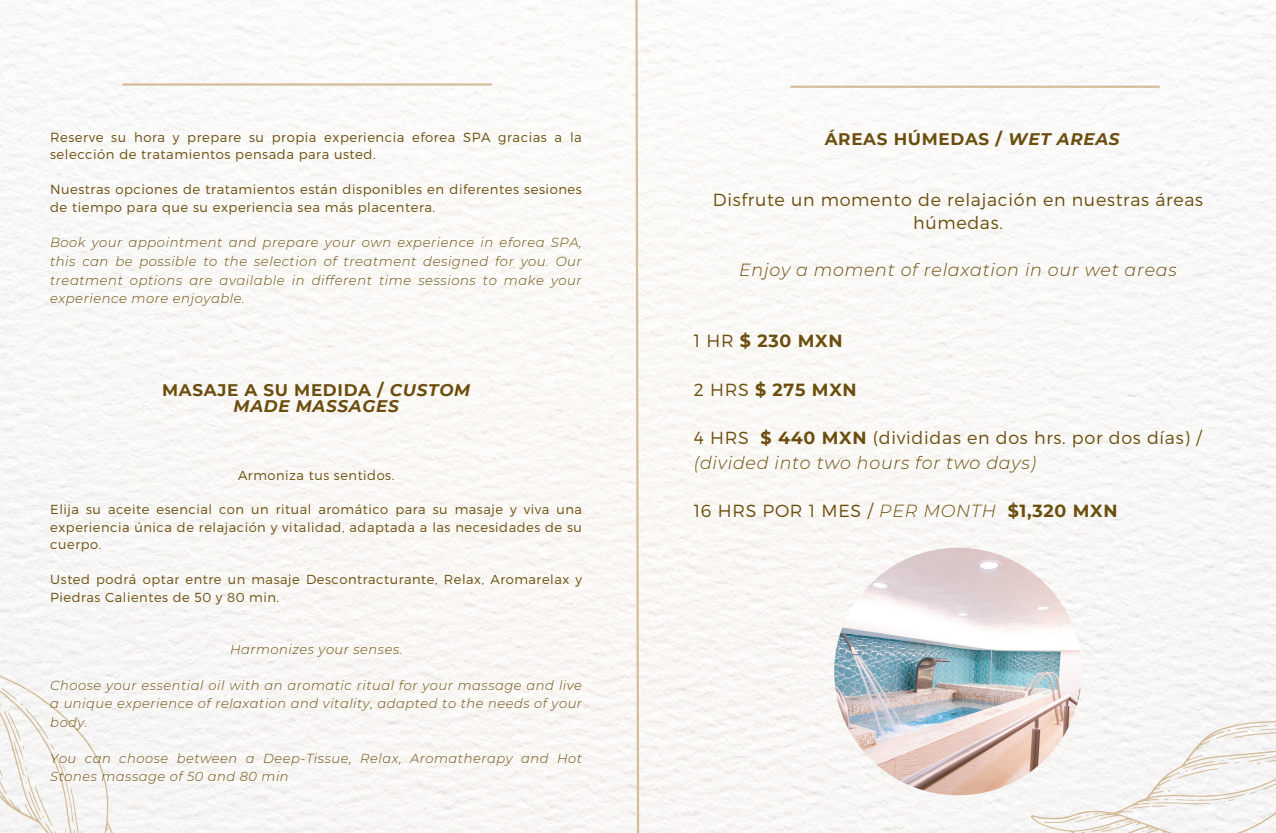
<style>
.page{position:relative;width:1276px;height:833px;background:#fff}
.page>*{position:absolute;margin:0;border:0;box-sizing:border-box;transform-origin:0 0}
.t1{font:300 17.4px/23.4px "Montserrat";letter-spacing:.04em;color:#6b4e0e;text-align:center}
.t2{font:italic 300 17.4px "Montserrat";letter-spacing:.04em;color:#6b4e0e}
.t3{font:700 17.4px "Montserrat";letter-spacing:.04em;color:#6b4e0e}
.t4{font:italic 700 16.8px/15.3px "Montserrat";letter-spacing:.04em;color:#6b4e0e;text-align:center}
.t5{font:700 16.8px "Montserrat";letter-spacing:.04em;color:#6b4e0e}
.t6{font:300 13.2px/17.4px "Montserrat";letter-spacing:.04em;color:#6b4e0e}
.t7{font:italic 300 13.2px/18.6px "Montserrat";letter-spacing:.04em;color:#6b4e0e;text-align:justify}
.s1{font-style:normal}
.s2{font-style:italic}
.s3{font-weight:300}
.s4{font-weight:700}
</style>
<div class="page">
<div style="left:1029px;top:601px;width:246px;height:231px;background:#f7f6f5"></div>
<svg style="left:1042px;top:802px;width:67px;height:30px"></svg>
<svg style="left:1115px;top:698px;width:160px;height:135px"></svg>
<div style="left:0;top:601px;width:213px;height:231px;background:#f7f6f4"></div>
<svg style="left:0;top:686px;width:110px;height:147px"></svg>
<hr style="left:122px;top:83px;width:369px;height:3px;background:#d4bd9a">
<svg style="left:634px;top:0;width:6px;height:832px"></svg>
<hr style="left:790px;top:86px;width:369px;height:2px;background:#d4bd9a">
<img style="left:834px;top:547px;width:247px;height:248px;border-radius:50%">
<p class="t6" style="left:50px;top:127px;width:533px">Reserve su hora y prepare su propia experiencia eforea SPA gracias a la selección de tratamientos pensada para usted.</p>
<p class="t6" style="left:50px;top:180px;width:533px">Nuestras opciones de tratamientos están disponibles en diferentes sesiones de tiempo para que su experiencia sea más placentera.</p>
<p class="t7" style="left:50px;top:233px;width:533px">Book your appointment and prepare your own experience in eforea SPA, this can be possible to the selection of treatment designed for you. Our treatment options are available in different time sessions to make your experience more enjoyable.</p>
<p class="t4" style="left:162px;top:383px;width:309px"><span class="s1">MASAJE A SU MEDIDA /</span> CUSTOM<br>MADE MASSAGES</p>
<h1 class="t6" style="left:238px;top:465px;width:158px">Armoniza tus sentidos.</h1>
<p class="t6" style="left:50px;top:500px;width:533px;text-align:justify">Elija su aceite esencial con un ritual aromático para su masaje y viva una experiencia única de relajación y vitalidad, adaptada a las necesidades de su cuerpo.</p>
<p class="t6" style="left:50px;top:570px;width:533px">Usted podrá optar entre un masaje Descontracturante, Relax, Aromarelax y<br>Piedras Calientes de 50 y 80 min.</p>
<p class="t7" style="left:230px;top:639px;width:174px">Harmonizes your senses.</p>
<p class="t7" style="left:50px;top:675px;width:533px">Choose your essential oil with an aromatic ritual for your massage and live a unique experience of relaxation and vitality, adapted to the needs of your body.</p>
<p class="t7" style="left:50px;top:748px;width:533px">You can choose between a Deep-Tissue, Relax, Aromatherapy and Hot<br>Stones massage of 50 and 80 min</p>
<h1 class="t5" style="left:824px;top:128px;width:296px">ÁREAS HÚMEDAS / <span class="s2">WET AREAS</span></h1>
<h1 class="t1" style="left:712px;top:187px;width:491px">Disfrute un momento de relajación en nuestras áreas húmedas.</h1>
<h1 class="t2" style="left:739px;top:259px;width:439px">Enjoy a moment of relaxation in our wet areas</h1>
<h1 class="t3" style="left:693px;top:330px;width:150px"><span class="s3">1 HR</span> $ 230 MXN</h1>
<h1 class="t3" style="left:693px;top:378px;width:164px"><span class="s3">2 HRS</span> $ 275 MXN</h1>
<h1 class="t1" style="left:693px;top:424px;width:509px;line-height:24.9px;text-align:left">4 HRS <span class="s4">$ 440 MXN</span> (divididas en dos hrs. por dos días) / <span class="s2">(divided into two hours for two days)</span></h1>
<h1 class="t1" style="left:693px;top:498px;width:425px">16 HRS POR 1 MES / <span class="s2">PER MONTH</span> <span class="s4">$1,320 MXN</span></h1>
</div>
